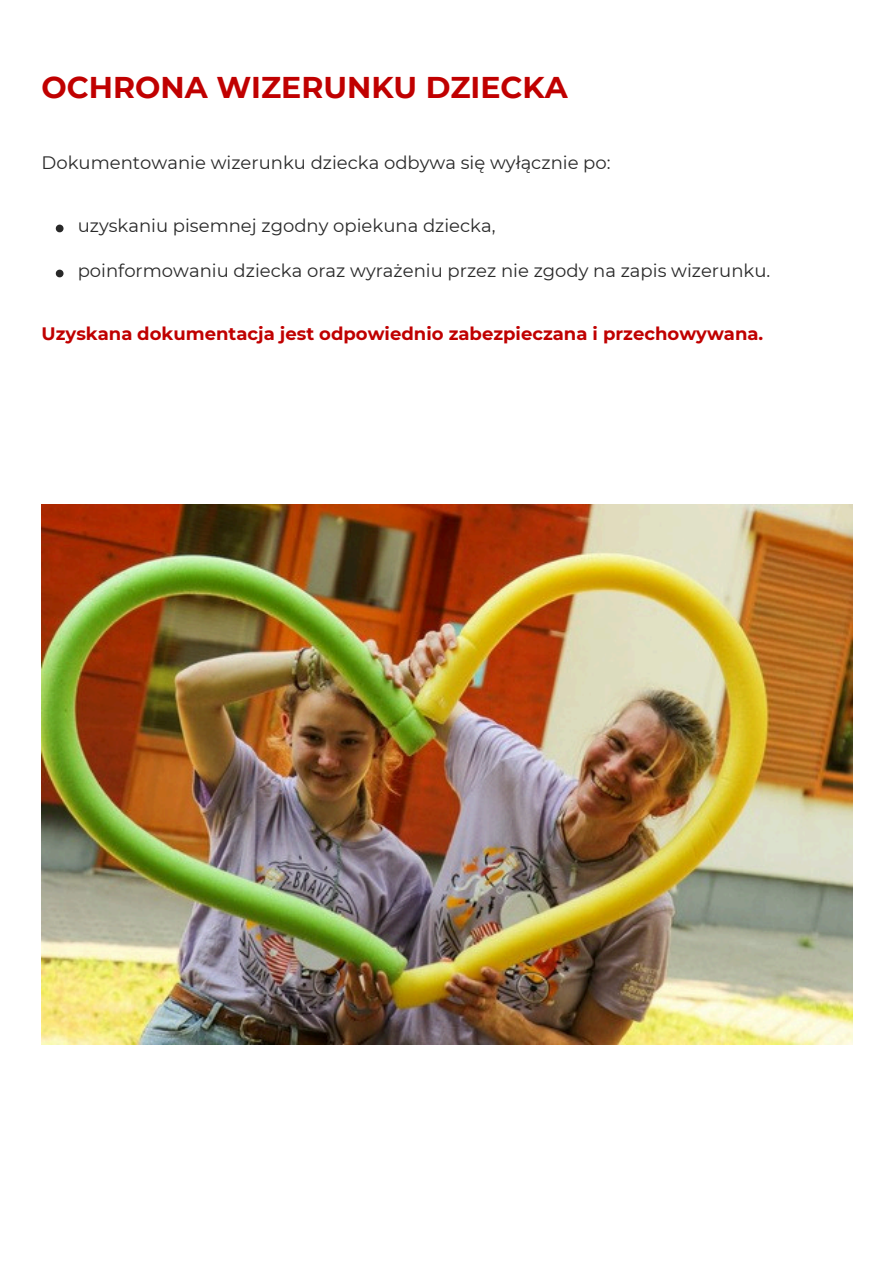
<style>
.page{position:relative;width:894px;height:1264px;background:#fff}
.page>*{position:absolute;margin:0;border:0;box-sizing:border-box;transform-origin:0 0}
.t1{font:700 30px "Montserrat";color:#c00000}
.t2{font:18px "Montserrat";color:#292929}
.t3{font:700 18px "Montserrat";color:#c00000}
</style>
<div class="page">
<svg style="left:56px;top:224px;width:7px;height:8px"></svg>
<svg style="left:56px;top:269px;width:7px;height:8px"></svg>
<img style="left:42px;top:504px;width:810px;height:540px">
<p class="t1" style="left:42px;top:69px;width:527px">OCHRONA WIZERUNKU DZIECKA</p>
<p class="t2" style="left:42px;top:152px;width:570px">Dokumentowanie wizerunku dziecka odbywa się wyłącznie po:</p>
<p class="t2" style="left:78px;top:215px;width:419px">uzyskaniu pisemnej zgodny opiekuna dziecka,</p>
<p class="t2" style="left:78px;top:260px;width:694px">poinformowaniu dziecka oraz wyrażeniu przez nie zgody na zapis wizerunku.</p>
<h2 class="t3" style="left:42px;top:323px;width:723px">Uzyskana dokumentacja jest odpowiednio zabezpieczana i przechowywana.</h2>
</div>
